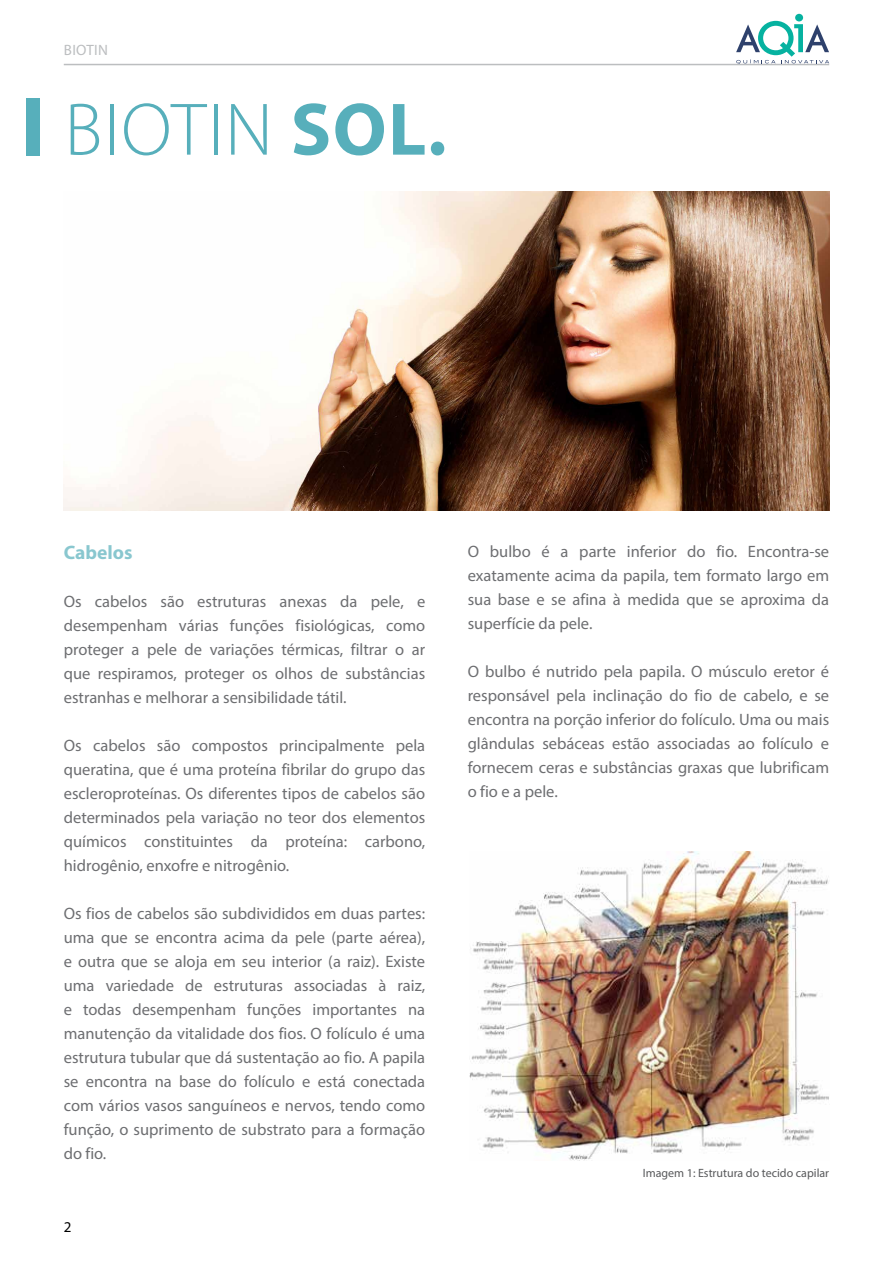
<style>
.page{position:relative;width:893px;height:1263px;background:#fff}
.page>*{position:absolute;margin:0;border:0;box-sizing:border-box;transform-origin:0 0}
.t1{font:300 75px "Myriad Pro";letter-spacing:.02em;color:#57afbb}
.t2{font:700 19.5px "Myriad Pro";color:#89c7cf}
.t3{font:16.5px/24px "Myriad Pro";color:#6d6e71;text-align:justify}
.t4{font:15px "Myriad Pro";letter-spacing:.02em;color:#bcbec0}
.t5{font:15px "Myriad Pro";color:#000}
.t6{font:12px "Myriad Pro";color:#58595b}
.s1{font-weight:700}
</style>
<div class="page">
<hr style="left:64px;top:64px;width:765px;height:1px;background:#bcbec0">
<div style="left:27px;top:98px;width:13px;height:57px;background:#57afbb"></div>
<img style="left:64px;top:192px;width:765px;height:318px">
<img style="left:470px;top:851px;width:359px;height:310px">
<div style="left:795px;top:14px;width:8px;height:7px;background:#06b2a0;border-radius:50%"></div>
<svg style="left:736px;top:21px;width:93px;height:43px"></svg>
<p class="t4" style="left:64px;top:40px;width:46px">BIOTIN</p>
<h1 class="t1" style="left:65px;top:84px;width:384px">BIOTIN <span class="s1">SOL.</span></h1>
<p class="t2" style="left:64px;top:541px;width:70px">Cabelos</p>
<p class="t3" style="left:64px;top:589px;width:363px">Os cabelos são estruturas anexas da pele, e desempenham várias funções fisiológicas, como proteger a pele de variações térmicas, filtrar o ar que respiramos, proteger os olhos de substâncias estranhas e melhorar a sensibilidade tátil.</p>
<p class="t3" style="left:64px;top:733px;width:363px">Os cabelos são compostos principalmente pela queratina, que é uma proteína fibrilar do grupo das escleroproteínas. Os diferentes tipos de cabelos são determinados pela variação no teor dos elementos químicos constituintes da proteína: carbono, hidrogênio, enxofre e nitrogênio.</p>
<p class="t3" style="left:64px;top:901px;width:363px">Os fios de cabelos são subdivididos em duas partes: uma que se encontra acima da pele (parte aérea), e outra que se aloja em seu interior (a raiz). Existe uma variedade de estruturas associadas à raiz, e todas desempenham funções importantes na manutenção da vitalidade dos fios. O folículo é uma estrutura tubular que dá sustentação ao fio. A papila se encontra na base do folículo e está conectada com vários vasos sanguíneos e nervos, tendo como função, o suprimento de substrato para a formação do fio.</p>
<p class="t5" style="left:64px;top:1217px;width:9px">2</p>
<p class="t3" style="left:468px;top:539px;width:363px">O bulbo é a parte inferior do fio. Encontra-se exatamente acima da papila, tem formato largo em sua base e se afina à medida que se aproxima da superfície da pele.</p>
<p class="t3" style="left:468px;top:659px;width:363px">O bulbo é nutrido pela papila. O músculo eretor é responsável pela inclinação do fio de cabelo, e se encontra na porção inferior do folículo. Uma ou mais glândulas sebáceas estão associadas ao folículo e fornecem ceras e substâncias graxas que lubrificam o fio e a pele.</p>
<p class="t6" style="left:643px;top:1166px;width:188px">Imagem 1: Estrutura do tecido capilar</p>
</div>
